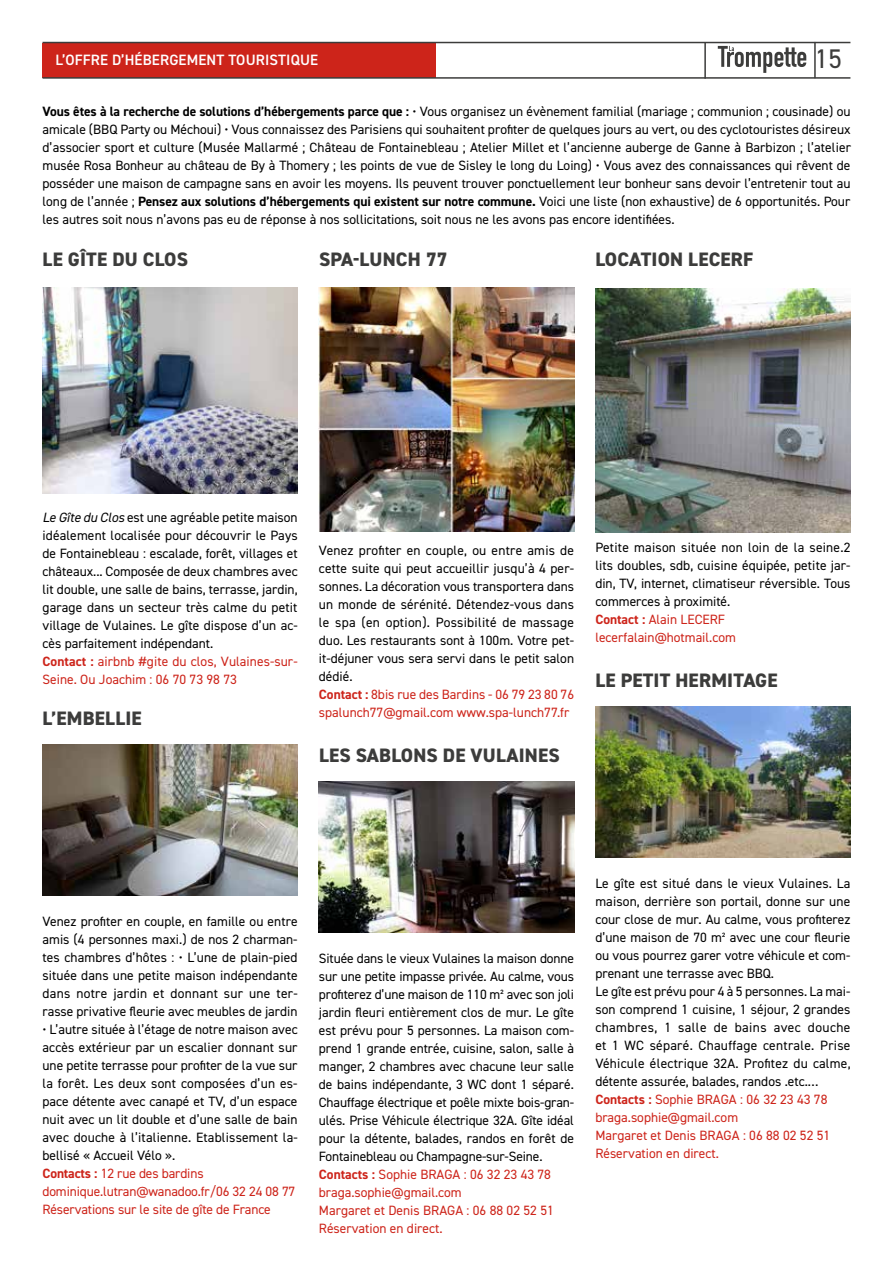
<style>
.page{position:relative;width:893px;height:1263px;background:#fff}
.page>*{position:absolute;margin:0;border:0;box-sizing:border-box;transform-origin:0 0}
.t1{font:27px "DIN2014";color:#3c3c3b}
.t2{font:800 19.5px "DIN2014";letter-spacing:.01em;color:#3c3c3b}
.t3{font:600 15px "DIN2014";letter-spacing:.01em;color:#fff}
.t4{font:13.5px/18px "DIN2014";color:#000}
.s1{font-weight:700}
.s2{font-style:italic}
.s3{font-weight:700;color:#cd241a}
.s4{color:#cd241a}
</style>
<div class="page">
<svg style="left:718px;top:46px;width:88px;height:27px"></svg>
<hr style="left:704px;top:43px;width:2px;height:36px;background:#3c3c3b">
<hr style="left:814px;top:42px;width:2px;height:36px;background:#3c3c3b">
<div style="left:43px;top:43px;width:393px;height:35px;background:#cd241a"></div>
<hr style="left:43px;top:42px;width:807px;height:1px;background:#3c3c3b">
<hr style="left:43px;top:77px;width:807px;height:2px;background:#3c3c3b">
<img style="left:43px;top:288px;width:255px;height:205px">
<img style="left:43px;top:744px;width:255px;height:151px">
<img style="left:319px;top:781px;width:255px;height:151px">
<img style="left:595px;top:706px;width:255px;height:151px">
<img style="left:595px;top:289px;width:255px;height:244px">
<img style="left:319px;top:288px;width:255px;height:243px">
<h1 class="t1" style="left:815px;top:42px;width:28px">15</h1>
<p class="t3" style="left:55px;top:50px;width:264px">L’OFFRE D’HÉBERGEMENT TOURISTIQUE</p>
<p class="t4" style="left:43px;top:102px;width:810px;text-align:justify"><span class="s1">Vous êtes à la recherche de solutions d’hébergements parce que :</span> • Vous organisez un évènement familial (mariage ; communion ; cousinade) ou amicale (BBQ Party ou Méchoui) • Vous connaissez des Parisiens qui souhaitent profiter de quelques jours au vert, ou des cyclotouristes désireux d’associer sport et culture (Musée Mallarmé ; Château de Fontainebleau ; Atelier Millet et l’ancienne auberge de Ganne à Barbizon ; l’atelier musée Rosa Bonheur au château de By à Thomery ; les points de vue de Sisley le long du Loing) • Vous avez des connaissances qui rêvent de posséder une maison de campagne sans en avoir les moyens. Ils peuvent trouver ponctuellement leur bonheur sans devoir l’entretenir tout au long de l’année ; <span class="s1">Pensez aux solutions d’hébergements qui existent sur notre commune.</span> Voici une liste (non exhaustive) de 6 opportunités. Pour les autres soit nous n’avons pas eu de réponse à nos sollicitations, soit nous ne les avons pas encore identifiées.</p>
<h2 class="t2" style="left:43px;top:246px;width:147px">LE GÎTE DU CLOS</h2>
<h2 class="t2" style="left:319px;top:246px;width:130px">SPA-LUNCH 77</h2>
<h2 class="t2" style="left:595px;top:246px;width:159px">LOCATION LECERF</h2>
<p class="t4" style="left:43px;top:508px;width:257px"><span class="s2">Le Gîte du Clos</span> est une agréable petite maison idéalement localisée pour découvrir le Pays de Fontainebleau : escalade, forêt, villages et châteaux... Composée de deux chambres avec lit double, une salle de bains, terrasse, jardin, garage dans un secteur très calme du petit village de Vulaines. Le gîte dispose d’un ac&shy;cès parfaitement indépendant.<br><span class="s3">Contact :</span> <span class="s4">airbnb #gite du clos, Vulaines-sur-Seine. Ou Joachim : 06 70 73 98 73</span></p>
<h2 class="t2" style="left:43px;top:706px;width:101px">L’EMBELLIE</h2>
<p class="t4" style="left:319px;top:541px;width:257px">Venez profiter en couple, ou entre amis de cette suite qui peut accueillir jusqu’à 4 per&shy;sonnes. La décoration vous transportera dans un monde de sérénité. Détendez-vous dans le spa (en option). Possibilité de massage duo. Les restaurants sont à 100m. Votre pet&shy;it-déjuner vous sera servi dans le petit salon dédié.<br><span class="s3">Contact :</span> <span class="s4">8bis rue des Bardins - 06 79 23 80 76 spalunch77@gmail.com www.spa-lunch77.fr</span></p>
<p class="t4" style="left:595px;top:538px;width:257px">Petite maison située non loin de la seine.2 lits doubles, sdb, cuisine équipée, petite jar&shy;din, TV, internet, climatiseur réversible. Tous commerces à proximité.<br><span class="s3">Contact :</span> <span class="s4">Alain LECERF lecerfalain@hotmail.com</span></p>
<h2 class="t2" style="left:595px;top:667px;width:184px">LE PETIT HERMITAGE</h2>
<h2 class="t2" style="left:319px;top:742px;width:242px">LES SABLONS DE VULAINES</h2>
<p class="t4" style="left:43px;top:912px;width:257px;text-align:justify">Venez profiter en couple, en famille ou entre amis (4 personnes maxi.) de nos 2 charman&shy;tes chambres d’hôtes : • L’une de plain-pied située dans une petite maison indépendante dans notre jardin et donnant sur une ter&shy;rasse privative fleurie avec meubles de jardin</p>
<p class="t4" style="left:43px;top:1020px;width:257px">• L’autre située à l’étage de notre maison avec accès extérieur par un escalier donnant sur une petite terrasse pour profiter de la vue sur la forêt. Les deux sont composées d’un es&shy;pace détente avec canapé et TV, d’un espace nuit avec un lit double et d’une salle de bain avec douche à l’italienne. Etablissement la&shy;bellisé « Accueil Vélo ».<br><span class="s3">Contacts :</span> <span class="s4">12 rue des bardins dominique.lutran@wanadoo.fr/06 32 24 08 77<br>Réservations sur le site de gîte de France</span></p>
<p class="t4" style="left:319px;top:949px;width:257px">Située dans le vieux Vulaines la maison donne sur une petite impasse privée. Au calme, vous profiterez d’une maison de 110 m² avec son joli jardin fleuri entièrement clos de mur. Le gîte est prévu pour 5 personnes. La maison com&shy;prend 1 grande entrée, cuisine, salon, salle à manger, 2 chambres avec chacune leur salle de bains indépendante, 3 WC dont 1 séparé.<br>Chauffage électrique et poêle mixte bois-gran&shy;ulés. Prise Véhicule électrique 32A. Gîte idéal pour la détente, balades, randos en forêt de Fontainebleau ou Champagne-sur-Seine.<br><span class="s3">Contacts :</span> <span class="s4">Sophie BRAGA : 06 32 23 43 78 braga.sophie@gmail.com<br>Margaret et Denis BRAGA : 06 88 02 52 51<br>Réservation en direct.</span></p>
<p class="t4" style="left:595px;top:874px;width:257px">Le gîte est situé dans le vieux Vulaines. La maison, derrière son portail, donne sur une cour close de mur. Au calme, vous profiterez d’une maison de 70 m² avec une cour fleurie ou vous pourrez garer votre véhicule et com&shy;prenant une terrasse avec BBQ.<br>Le gîte est prévu pour 4 à 5 personnes. La mai&shy;son comprend 1 cuisine, 1 séjour, 2 grandes chambres, 1 salle de bains avec douche et 1 WC séparé. Chauffage centrale. Prise Véhicule électrique 32A. Profitez du calme, détente assurée, balades, randos .etc.… <span class="s3">Contacts :</span> <span class="s4">Sophie BRAGA : 06 32 23 43 78 braga.sophie@gmail.com<br>Margaret et Denis BRAGA : 06 88 02 52 51<br>Réservation en direct.</span></p>
</div>
